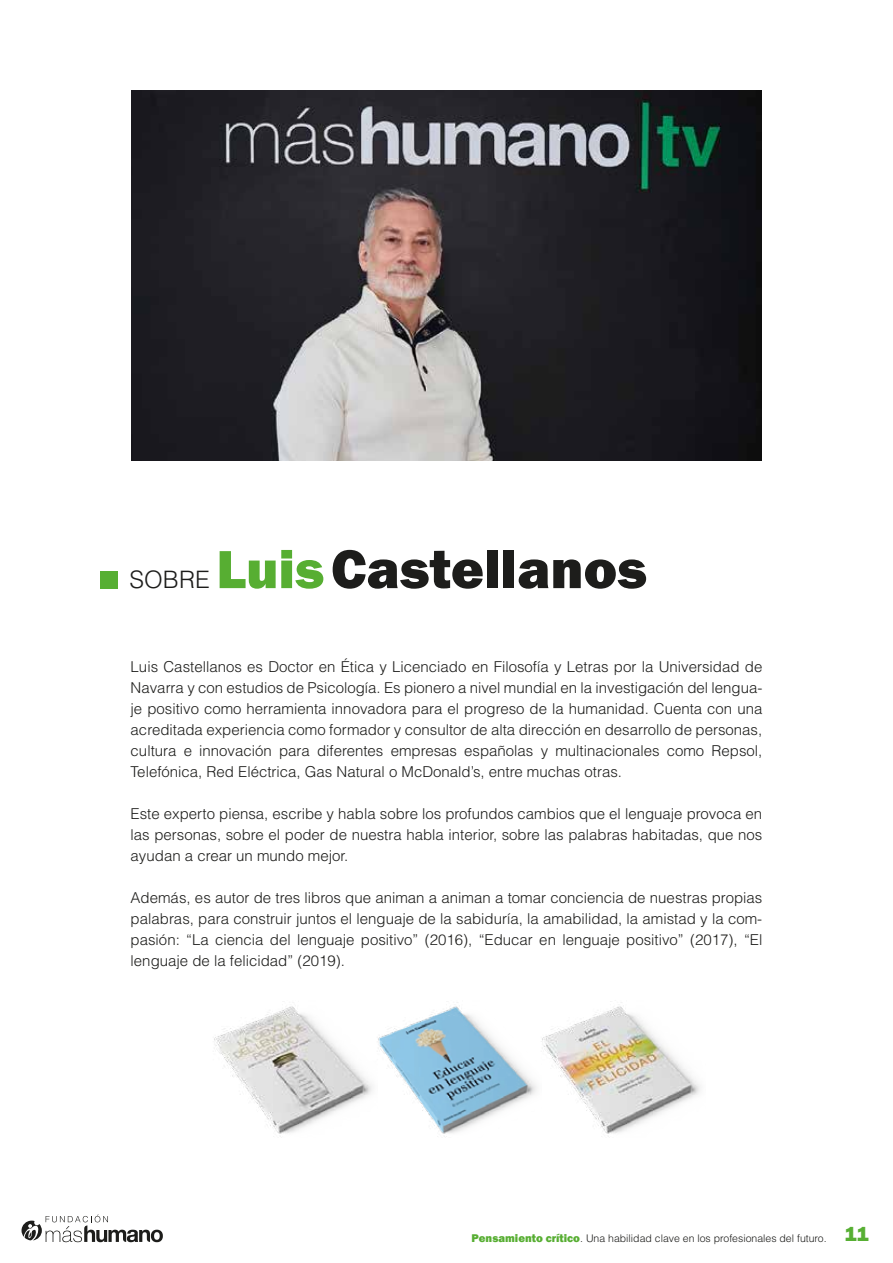
<style>
.page{position:relative;width:893px;height:1263px;background:#fff}
.page>*{position:absolute;margin:0;border:0;box-sizing:border-box;transform-origin:0 0}
.t1{font:800 56.55px "Franklin Gothic";color:#1d1d1b}
.t2{font:300 24px "Helvetica";color:#1d1d1b}
.t3{font:800 21px "Franklin Gothic";color:#57af33}
.t4{font:300 15px/21px "Helvetica";color:#1d1d1b;text-align:justify}
.t5{font:300 10.5px "Helvetica";color:#1d1d1b}
.s1{font-size:55.5px;color:#57ae32}
.s2{font-family:"Franklin Gothic";font-weight:800;font-size:11.55px;color:#57ae32}
</style>
<div class="page">
<img style="left:131px;top:90px;width:630px;height:370px">
<svg style="left:22px;top:1214px;width:141px;height:28px"></svg>
<div style="left:101px;top:571px;width:17px;height:18px;background:#57af33"></div>
<img style="left:378px;top:1002px;width:155px;height:135px">
<img style="left:533px;top:1002px;width:167px;height:135px">
<img style="left:214px;top:1006px;width:158px;height:131px">
<h2 class="t2" style="left:130px;top:565px;width:82px">SOBRE</h2>
<h1 class="t1" style="left:216px;top:532px;width:432px"><span class="s1">Luis</span>Castellanos</h1>
<p class="t4" style="left:131px;top:656px;width:633px">Luis Castellanos es Doctor en Ética y Licenciado en Filosofía y Letras por la Universidad de Navarra y con estudios de Psicología. Es pionero a nivel mundial en la investigación del lengua&shy;je positivo como herramienta innovadora para el progreso de la humanidad. Cuenta con una acreditada experiencia como formador y consultor de alta dirección en desarrollo de personas, cultura e innovación para diferentes empresas españolas y multinacionales como Repsol, Telefónica, Red Eléctrica, Gas Natural o McDonald’s, entre muchas otras.</p>
<p class="t4" style="left:131px;top:803px;width:633px">Este experto piensa, escribe y habla sobre los profundos cambios que el lenguaje provoca en las personas, sobre el poder de nuestra habla interior, sobre las palabras habitadas, que nos ayudan a crear un mundo mejor.</p>
<p class="t4" style="left:131px;top:887px;width:633px">Además, es autor de tres libros que animan a animan a tomar conciencia de nuestras propias palabras, para construir juntos el lenguaje de la sabiduría, la amabilidad, la amistad y la com&shy;pasión: “La ciencia del lenguaje positivo” (2016), “Educar en lenguaje positivo” (2017), “El lenguaje de la felicidad” (2019).</p>
<p class="t5" style="left:472px;top:1231px;width:356px"><span class="s2">Pensamiento crítico</span>. Una habilidad clave en los profesionales del futuro.</p>
<h3 class="t3" style="left:844px;top:1221px;width:26px">11</h3>
</div>
